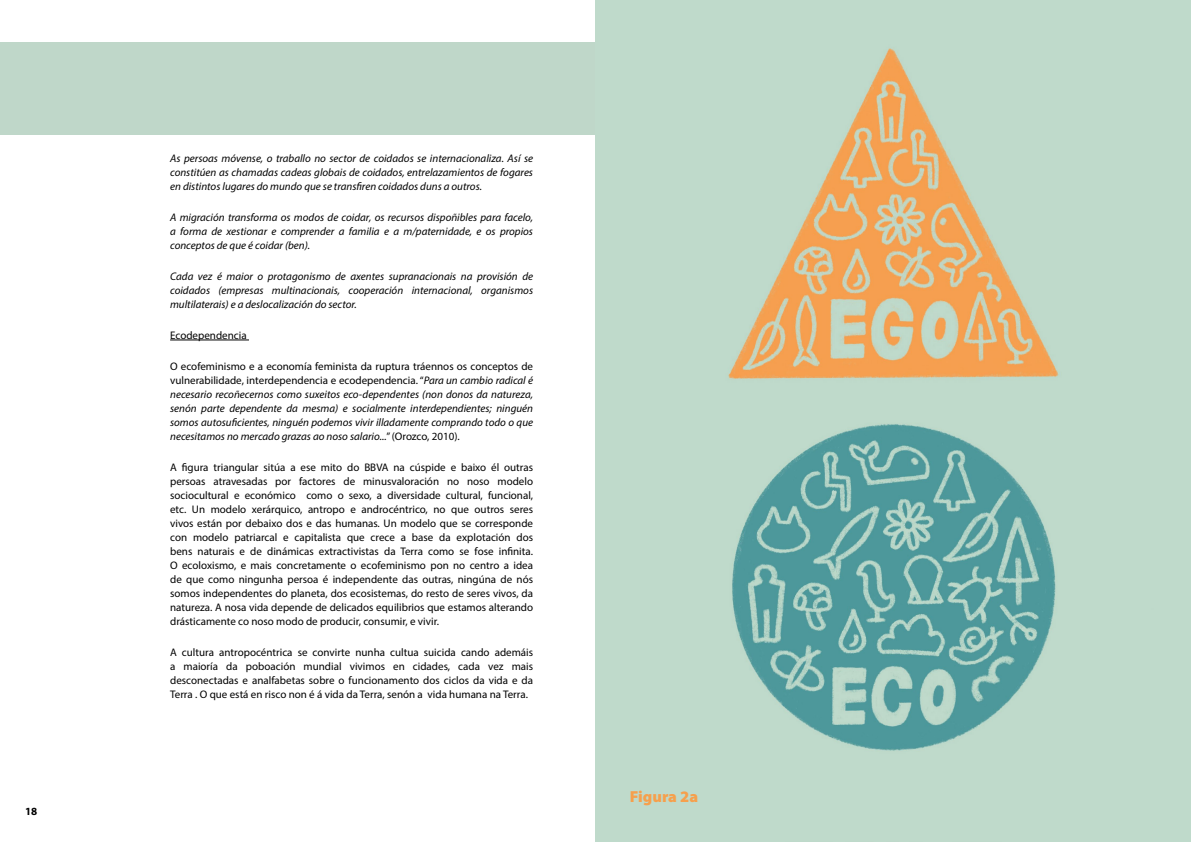
<style>
.page{position:relative;width:1191px;height:842px;background:#fff}
.page>*{position:absolute;margin:0;border:0;box-sizing:border-box;transform-origin:0 0}
.t1{font:16px "Myriad Variable Concept";color:#f6a04d}
.t2{font:11px/14px "Myriad Pro";color:#000;text-align:justify}
.t3{font:italic 11px/14px "Myriad Pro";color:#000;text-align:justify}
.t4{font:700 11px "Myriad Pro";color:#000}
.s1{font-style:normal}
</style>
<div class="page">
<hr style="left:595px;top:0;width:1px;height:842px;background:#020203">
<div style="left:0;top:43px;width:596px;height:92px;background:#bfd7c9"></div>
<hr style="left:170px;top:340px;width:79px;height:1px;background:#000">
<img style="left:596px;top:0;width:595px;height:842px">
<p class="t4" style="left:25px;top:804px;width:14px">18</p>
<p class="t3" style="left:170px;top:151px;width:364px">As persoas móvense, o traballo no sector de coidados se internacionaliza. Así se constitúen as chamadas cadeas globais de coidados, entrelazamientos de fogares en distintos lugares do mundo que se transfiren coidados duns a outros.</p>
<p class="t3" style="left:170px;top:210px;width:364px">A migración transforma os modos de coidar, os recursos dispoñibles para facelo, a forma de xestionar e comprender a familia e a m/paternidade, e os propios conceptos de que é coidar (ben).</p>
<p class="t3" style="left:170px;top:269px;width:364px">Cada vez é maior o protagonismo de axentes supranacionais na provisión de coidados (empresas multinacionais, cooperación internacional, organismos multilaterais) e a deslocalización do sector.</p>
<p class="t2" style="left:170px;top:328px;width:78px">Ecodependencia</p>
<p class="t3" style="left:170px;top:359px;width:364px"><span class="s1">O ecofeminismo e a economía feminista da ruptura tráennos os conceptos de vulnerabilidade, interdependencia e ecodependencia. “</span>Para un cambio radical é necesario recoñecernos como suxeitos eco-dependentes (non donos da natureza, senón parte dependente da mesma) e socialmente interdependientes; ninguén somos autosuficientes, ninguén podemos vivir illadamente comprando todo o que necesitamos no mercado grazas ao noso salario...<span class="s1">” (Orozco, 2010).</span></p>
<p class="t2" style="left:170px;top:460px;width:364px">A figura triangular sitúa a ese mito do BBVA na cúspide e baixo él outras persoas atravesadas por factores de minusvaloración no noso modelo sociocultural e económico como o sexo, a diversidade cultural, funcional, etc. Un modelo xerárquico, antropo e androcéntrico, no que outros seres vivos están por debaixo dos e das humanas. Un modelo que se corresponde con modelo patriarcal e capitalista que crece a base da explotación dos bens naturais e de dinámicas extractivistas da Terra como se fose infinita.<br>O ecoloxismo, e mais concretamente o ecofeminismo pon no centro a idea de que como ningunha persoa é independente das outras, ningúna de nós somos independentes do planeta, dos ecosistemas, do resto de seres vivos, da natureza. A nosa vida depende de delicados equilibrios que estamos alterando drásticamente co noso modo de producir, consumir, e vivir.</p>
<p class="t2" style="left:170px;top:645px;width:364px">A cultura antropocéntrica se convirte nunha cultua suicida cando ademáis a maioría da poboación mundial vivimos en cidades, cada vez mais desconectadas e analfabetas sobre o funcionamento dos ciclos da vida e da Terra . O que está en risco non é á vida da Terra, senón a vida humana na Terra.</p>
<h1 class="t1" style="left:630px;top:787px;width:70px">Figura 2a</h1>
</div>
